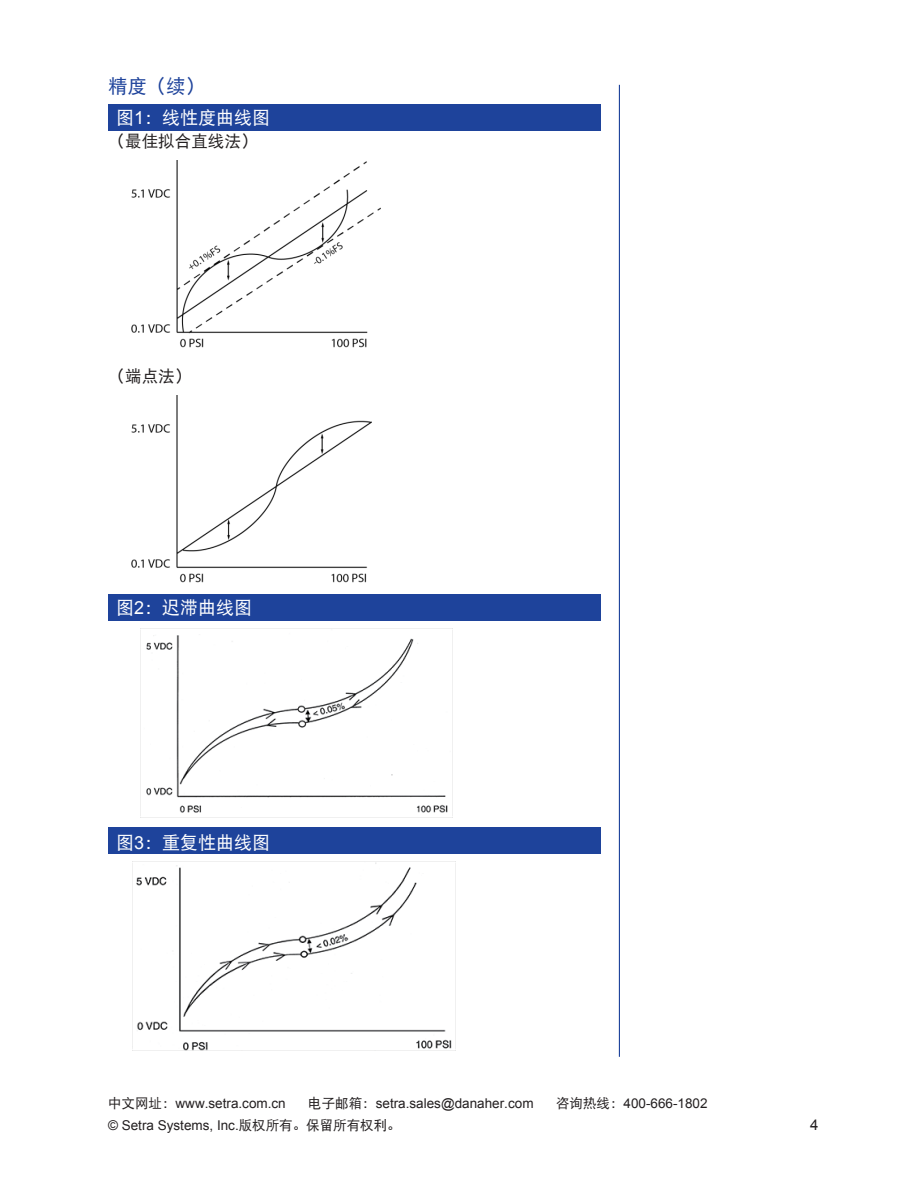
<style>
.page{position:relative;width:918px;height:1188px;background:#fff}
.page>*{position:absolute;margin:0;border:0;box-sizing:border-box;transform-origin:0 0}
.t1{font:19.5px "DF Hei W5 GB EUC H";color:#1e439b}
.t2{font:18px "DF Hei W5 GB EUC H";color:#fff}
.t3{font:16.5px "DF Hei W5 GB EUC H";color:#231f20}
.t4{font:15px "Arial";color:#231f20}
.t5{font:13.5px "Arial";color:#231f20}
.s1{font-family:"Arial"}
.s2{font-family:"DF Hei W5 GB EUC H"}
</style>
<div class="page">
<div style="left:108px;top:827px;width:493px;height:27px;background:#1e439b"></div>
<div style="left:108px;top:594px;width:493px;height:27px;background:#1e439b"></div>
<div style="left:108px;top:105px;width:493px;height:26px;background:#1e439b"></div>
<hr style="left:619px;top:85px;width:1px;height:972px;background:#1e439b">
<img style="left:132px;top:161px;width:248px;height:187px">
<img style="left:132px;top:395px;width:240px;height:188px">
<img style="left:141px;top:628px;width:312px;height:188px">
<img style="left:133px;top:861px;width:323px;height:189px">
<h1 class="t1" style="left:108px;top:76px;width:98px">精度（续）</h1>
<h2 class="t2" style="left:116px;top:109px;width:156px">图<span class="s1">1</span>：线性度曲线图</h2>
<p class="t3" style="left:109px;top:133px;width:151px">（最佳拟合直线法）</p>
<p class="t3" style="left:109px;top:368px;width:84px">（端点法）</p>
<h2 class="t2" style="left:116px;top:598px;width:138px">图<span class="s1">2</span>：迟滞曲线图</h2>
<h2 class="t2" style="left:116px;top:833px;width:156px">图<span class="s1">3</span>：重复性曲线图</h2>
<p class="t5" style="left:108px;top:1095px;width:179px"><span class="s2">中文网址：</span>www.setra.com.cn</p>
<p class="t5" style="left:308px;top:1095px;width:227px"><span class="s2">电子邮箱：</span>setra.sales@danaher.com</p>
<p class="t5" style="left:556px;top:1095px;width:153px"><span class="s2">咨询热线：</span>400-666-1802</p>
<p class="t5" style="left:108px;top:1116px;width:294px">© Setra Systems, Inc.<span class="s2">版权所有。保留所有权利。</span></p>
<p class="t4" style="left:810px;top:1115px;width:10px">4</p>
</div>
